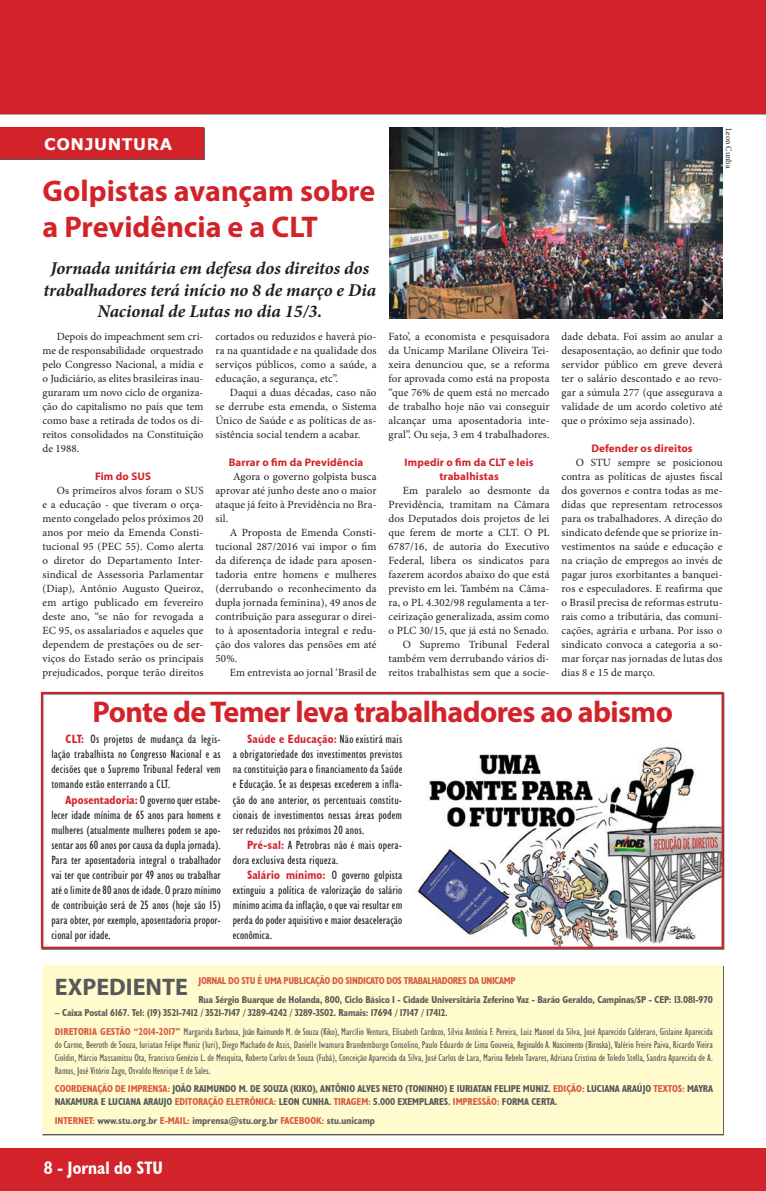
<style>
.page{position:relative;width:766px;height:1191px;background:#fff}
.page>*{position:absolute;margin:0;border:0;box-sizing:border-box;transform-origin:0 0}
.t1{font:700 30px/36px "Myriad Pro";color:#d2232a}
.t2{font:700 30px "Myriad Pro";letter-spacing:-.02em;color:#d2232a}
.t3{font:700 24px "Myriad Pro";color:#58595b}
.t4{font:italic 700 18px/21.6px "Minion Pro";letter-spacing:-.005em;color:#231f20;text-align:center}
.t5{font:700 condensed 18px "Humanist 521 BT";color:#fff}
.t6{font:700 16px "Verdana";letter-spacing:.035em;color:#fff}
.t7{font:condensed 12px/15px "Humanist 521 BT";letter-spacing:.02em;color:#231f20;text-align:justify}
.t8{font:11px/14px "Minion Pro";letter-spacing:.01em;color:#231f20;text-align:justify}
.t9{font:700 11px/14px "Myriad Pro";letter-spacing:.01em;color:#d2232a;text-align:center}
.t10{font:condensed 10px/13px "Humanist 521 BT";color:#58595b}
.t11{font:700 condensed 10px/13px "Humanist 521 BT";letter-spacing:-.01em;color:#58595b}
.t12{font:700 condensed 10px "Humanist 521 BT";letter-spacing:-.03em;color:#d95943}
.t13{font:8.2px "Minion Pro";color:#231f20}
.s1{font-weight:700;color:#d2232a}
.s2{font-weight:700}
.s3{font-weight:700;color:#d95943}
.s4{color:#d95943}
</style>
<div class="page">
<div style="left:0;top:0;width:765px;height:113px;background:#d2232a"></div>
<div style="left:0;top:1148px;width:765px;height:43px;background:#d2232a"></div>
<div style="left:43px;top:965px;width:679px;height:169px;background:#fffbcc"></div>
<div style="left:0;top:128px;width:205px;height:32px;background:#5a5757"></div>
<div style="left:0;top:128px;width:204px;height:31px;background:#d2232a"></div>
<div style="left:41px;top:692px;width:683px;height:257px;background:#231f20;opacity:.75"></div>
<div style="left:41px;top:692px;width:682px;height:256px;border:2px solid #d2232a"></div>
<img style="left:389px;top:128px;width:333px;height:191px">
<h3 class="t6" style="left:44px;top:133px;width:130px">CONJUNTURA</h3>
<h1 class="t1" style="left:43px;top:172px;width:334px">Golpistas avançam sobre a Previdência e a CLT</h1>
<h3 class="t4" style="left:43px;top:257px;width:334px">Jornada unitária em defesa dos direitos dos trabalhadores terá início no 8 de março e Dia<br>Nacional de Lutas no dia 15/3.</h3>
<p class="t8" style="left:43px;top:329px;width:162px;text-indent:14px">Depois do impeachment sem cri&shy;me de responsabilidade orquestrado pelo Congresso Nacional, a mídia e o Judiciário, as elites brasileiras inau&shy;guraram um novo ciclo de organiza&shy;ção do capitalismo no país que tem como base a retirada de todos os di&shy;reitos consolidados na Constituição de 1988.</p>
<p class="t9" style="left:95px;top:469px;width:57px">Fim do SUS</p>
<p class="t8" style="left:43px;top:483px;width:162px;text-indent:14px">Os primeiros alvos foram o SUS e a educação - que tiveram o orça&shy;mento congelado pelos próximos 20 anos por meio da Emenda Consti&shy;tucional 95 (PEC 55). Como alerta o diretor do Departamento Inter&shy;sindical de Assessoria Parlamentar (Diap), Antônio Augusto Queiroz, em artigo publicado em fevereiro deste ano, “se não for revogada a EC 95, os assalariados e aqueles que dependem de prestações ou de ser&shy;viços do Estado serão os principais prejudicados, porque terão direitos</p>
<p class="t8" style="left:215px;top:329px;width:162px">cortados ou reduzidos e haverá pio&shy;ra na quantidade e na qualidade dos serviços públicos, como a saúde, a educação, a segurança, etc”.</p>
<p class="t8" style="left:215px;top:385px;width:162px;text-indent:14px">Daqui a duas décadas, caso não se derrube esta emenda, o Sistema Único de Saúde e as políticas de as&shy;sistência social tendem a acabar.</p>
<p class="t9" style="left:229px;top:455px;width:136px">Barrar o fim da Previdência</p>
<p class="t8" style="left:215px;top:469px;width:162px;text-indent:17px">Agora o governo golpista busca aprovar até junho deste ano o maior ataque já feito à Previdência no Bra&shy;sil.</p>
<p class="t8" style="left:215px;top:525px;width:162px;text-indent:14px">A Proposta de Emenda Consti&shy;tucional 287/2016 vai impor o fim da diferença de idade para aposen&shy;tadoria entre homens e mulheres (derrubando o reconhecimento da dupla jornada feminina), 49 anos de contribuição para assegurar o direi&shy;to à aposentadoria integral e redu&shy;ção dos valores das pensões em até 50%.</p>
<p class="t8" style="left:230px;top:665px;width:148px">Em entrevista ao jornal ‘Brasil de</p>
<p class="t13" style="left:734px;top:128px;width:42px;rotate:90deg">Leon Cunha</p>
<p class="t8" style="left:388px;top:329px;width:162px">Fato’, a economista e pesquisadora da Unicamp Marilane Oliveira Tei&shy;xeira denunciou que, se a reforma for aprovada como está na proposta “que 76% de quem está no mercado de trabalho hoje não vai conseguir alcançar uma aposentadoria inte&shy;gral”. Ou seja, 3 em 4 trabalhadores.</p>
<p class="t9" style="left:404px;top:455px;width:130px">Impedir o fim da CLT e leis trabalhistas</p>
<p class="t8" style="left:388px;top:483px;width:162px;text-align:right">Em paralelo ao desmonte da<br>Previdência, tramitam na Câmara dos Deputados dois projetos de lei que ferem de morte a CLT. O PL<br>6787/16, de autoria do Executivo<br>Federal, libera os sindicatos para fazerem acordos abaixo do que está previsto em lei. Também na Câma&shy;ra, o PL 4.302/98 regulamenta a ter&shy;ceirização generalizada, assim como o PLC 30/15, que já está no Senado.<br>O Supremo Tribunal Federal também vem derrubando vários di&shy;reitos trabalhistas sem que a socie-</p>
<p class="t8" style="left:561px;top:329px;width:162px">dade debata. Foi assim ao anular a desaposentação, ao definir que todo servidor público em greve deverá ter o salário descontado e ao revo&shy;gar a súmula 277 (que assegurava a validade de um acordo coletivo até que o próximo seja assinado).</p>
<p class="t9" style="left:591px;top:441px;width:103px">Defender os direitos</p>
<p class="t8" style="left:561px;top:455px;width:162px;text-indent:14px">O STU sempre se posicionou contra as políticas de ajustes fiscal dos governos e contra todas as me&shy;didas que representam retrocessos para os trabalhadores. A direção do sindicato defende que se priorize in&shy;vestimentos na saúde e educação e na criação de empregos ao invés de pagar juros exorbitantes a banquei&shy;ros e especuladores. E reafirma que o Brasil precisa de reformas estrutu&shy;rais como a tributária, das comuni&shy;cações, agrária e urbana. Por isso o sindicato convoca a categoria a so&shy;mar forçar nas jornadas de lutas dos dias 8 e 15 de março.</p>
<h1 class="t2" style="left:93px;top:692px;width:582px">Ponte de Temer leva trabalhadores ao abismo</h1>
<p class="t7" style="left:51px;top:732px;width:171px;text-indent:14px"><span class="s1">CLT:</span> Os projetos de mudança da legis&shy;lação trabalhista no Congresso Nacional e as decisões que o Supremo Tribunal Federal vem tomando estão enterrando a CLT.</p>
<p class="t7" style="left:51px;top:792px;width:171px;text-indent:14px"><span class="s1">Aposentadoria:</span> O governo quer estabe&shy;lecer idade mínima de 65 anos para homens e mulheres (atualmente mulheres podem se apo&shy;sentar aos 60 anos por causa da dupla jornada).<br>Para ter aposentadoria integral o trabalhador vai ter que contribuir por 49 anos ou trabalhar até o limite de 80 anos de idade. O prazo mínimo de contribuição será de 25 anos (hoje são 15) para obter, por exemplo, aposentadoria propor&shy;cional por idade.</p>
<p class="t7" style="left:233px;top:732px;width:171px;text-indent:14px"><span class="s1">Saúde e Educação:</span> Não existirá mais a obrigatoriedade dos investimentos previstos na constituição para o financiamento da Saúde e Educação. Se as despesas excederem a infla&shy;ção do ano anterior, os percentuais constitu&shy;cionais de investimentos nessas áreas podem ser reduzidos nos próximos 20 anos.</p>
<p class="t7" style="left:233px;top:837px;width:171px;text-indent:14px"><span class="s1">Pré-sal:</span> A Petrobras não é mais opera&shy;dora exclusiva desta riqueza.</p>
<p class="t7" style="left:233px;top:867px;width:171px;text-indent:14px"><span class="s1">Salário mínimo:</span> O governo golpista extinguiu a política de valorização do salário mínimo acima da inflação, o que vai resultar em perda do poder aquisitivo e maior desaceleração econômica.</p>
<p class="t12" style="left:198px;top:974px;width:319px">JORNAL DO STU É UMA PUBLICAÇÃO DO SINDICATO DOS TRABALHADORES DA UNICAMP</p>
<p class="t11" style="left:198px;top:992px;width:516px">Rua Sérgio Buarque de Holanda, 800, Ciclo Básico I - Cidade Universitária Zeferino Vaz - Barão Geraldo, Campinas/SP - CEP: 13.081-970</p>
<p class="t10" style="left:55px;top:1003px;width:659px;line-height:18.7px"><span class="s2">– Caixa Postal 6167. Tel: (19) 3521-7412 / 3521-7147 / 3289-4242 / 3289-3502. Ramais: 17694 / 17147 / 17412.<br></span><span class="s3">DIRETORIA GESTÃO “2014-2017”</span> Margarida Barbosa, João Raimundo M. de Souza (Kiko), Marcílio Ventura, Elisabeth Cardozo, Sílvia Antônia F. Pereira, Luiz Manoel da Silva, José Aparecido Calderaro, Gislaine Aparecida</p>
<p class="t10" style="left:55px;top:1037px;width:659px;text-align:justify">do Carmo, Beeroth de Souza, Iuriatan Felipe Muniz (Iuri), Diego Machado de Assis, Danielle Iwamura Brandemburgo Consolino, Paulo Eduardo de Lima Gouveia, Reginaldo A. Nascimento (Biroska), Valério Freire Paiva, Ricardo Vieira Cioldin, Márcio Massamitsu Ota, Francisco Genézio L. de Mesquita, Roberto Carlos de Souza (Fubá), Conceição Aparecida da Silva, José Carlos de Lara, Marina Rebelo Tavares, Adriana Cristina de Toledo Stella, Sandra Aparecida de A.<br>Ramos, José Vitório Zago, Osvaldo Henrique F. de Sales.</p>
<p class="t11" style="left:55px;top:1082px;width:659px"><span class="s4">COORDENAÇÃO DE IMPRENSA:</span> JOÃO RAIMUNDO M. DE SOUZA (KIKO), ANTÔNIO ALVES NETO (TONINHO) E IURIATAN FELIPE MUNIZ. <span class="s4">EDIÇÃO:</span> LUCIANA ARAÚJO <span class="s4">TEXTOS:</span> MAYRA<br>NAKAMURA E LUCIANA ARAUJO <span class="s4">EDITORAÇÃO ELETRÔNICA:</span> LEON CUNHA. <span class="s4">TIRAGEM:</span> 5.000 EXEMPLARES. <span class="s4">IMPRESSÃO:</span> FORMA CERTA.</p>
<p class="t11" style="left:55px;top:1113px;width:321px"><span class="s4">INTERNET:</span> www.stu.org.br <span class="s4">E-MAIL:</span> imprensa@stu.org.br <span class="s4">FACEBOOK:</span> stu.unicamp</p>
<h2 class="t3" style="left:55px;top:970px;width:135px">EXPEDIENTE</h2>
<h3 class="t5" style="left:44px;top:1156px;width:121px">8 - Jornal do STU</h3>
</div>
